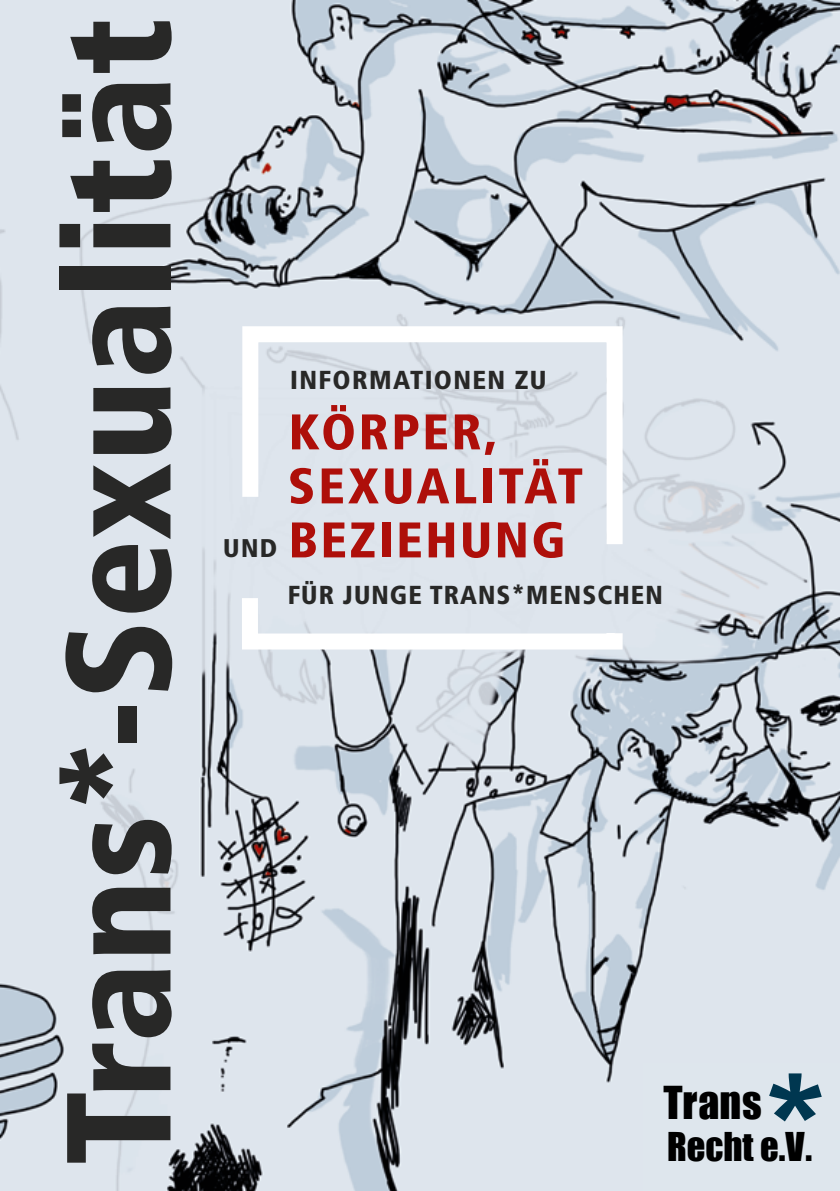
<style>
.page{position:relative;width:840px;height:1191px;background:#fff}
.page>*{position:absolute;margin:0;border:0;box-sizing:border-box;transform-origin:0 0}
.t1{font:900 condensed 147.8px "Frutiger LT Std";letter-spacing:.005em;color:#282827}
.t2{font:700 140.8px "Arial";color:#003750;scale:1.06 1}
.t3{font:900 condensed 50px/54px "Frutiger LT Std";letter-spacing:.05em;color:#ae0f0a}
.t4{font:41.6px "Impact";letter-spacing:.01em;color:#000}
.t5{font:36.4px "Impact";color:#000}
.t6{font:900 condensed 26px "Frutiger LT Std";letter-spacing:.05em;color:#282827}
.t7{font:900 condensed 25.6px "Frutiger LT Std";color:#282827}
</style>
<div class="page">
<img style="left:0;top:0;width:839px;height:1191px">
<div style="left:643px;top:1063px;width:196px;height:128px;background:#dee6ed"></div>
<svg style="left:234px;top:582px;width:396px;height:75px"></svg>
<svg style="left:234px;top:318px;width:396px;height:242px;background:#e0e7ee"></svg>
<h1 class="t1" style="left:30px;top:1165px;width:1149px;rotate:-90deg">TRANS*-SEXUALITÄT</h1>
<p class="t7" style="left:223px;top:533px;width:55px">UND</p>
<p class="t6" style="left:290px;top:365px;width:258px">INFORMATIONEN ZU</p>
<h3 class="t3" style="left:288px;top:405px;width:291px">KÖRPER,<br>SEXUALITÄT<br>BEZIEHUNG</h3>
<p class="t6" style="left:287px;top:579px;width:84px">FÜR JUNGE</p>
<p class="t6" style="left:429px;top:579px;width:32px">TRAN</p>
<p class="t6" style="left:496px;top:579px;width:48px">S*MEN</p>
<p class="t6" style="left:582px;top:579px;width:48px">SCHEN</p>
<h2 class="t2" style="left:766px;top:1027px;width:56px">*</h2>
<h3 class="t4" style="left:663px;top:1070px;width:100px">Trans</h3>
<h3 class="t5" style="left:666px;top:1118px;width:147px">Recht e.V.</h3>
</div>
